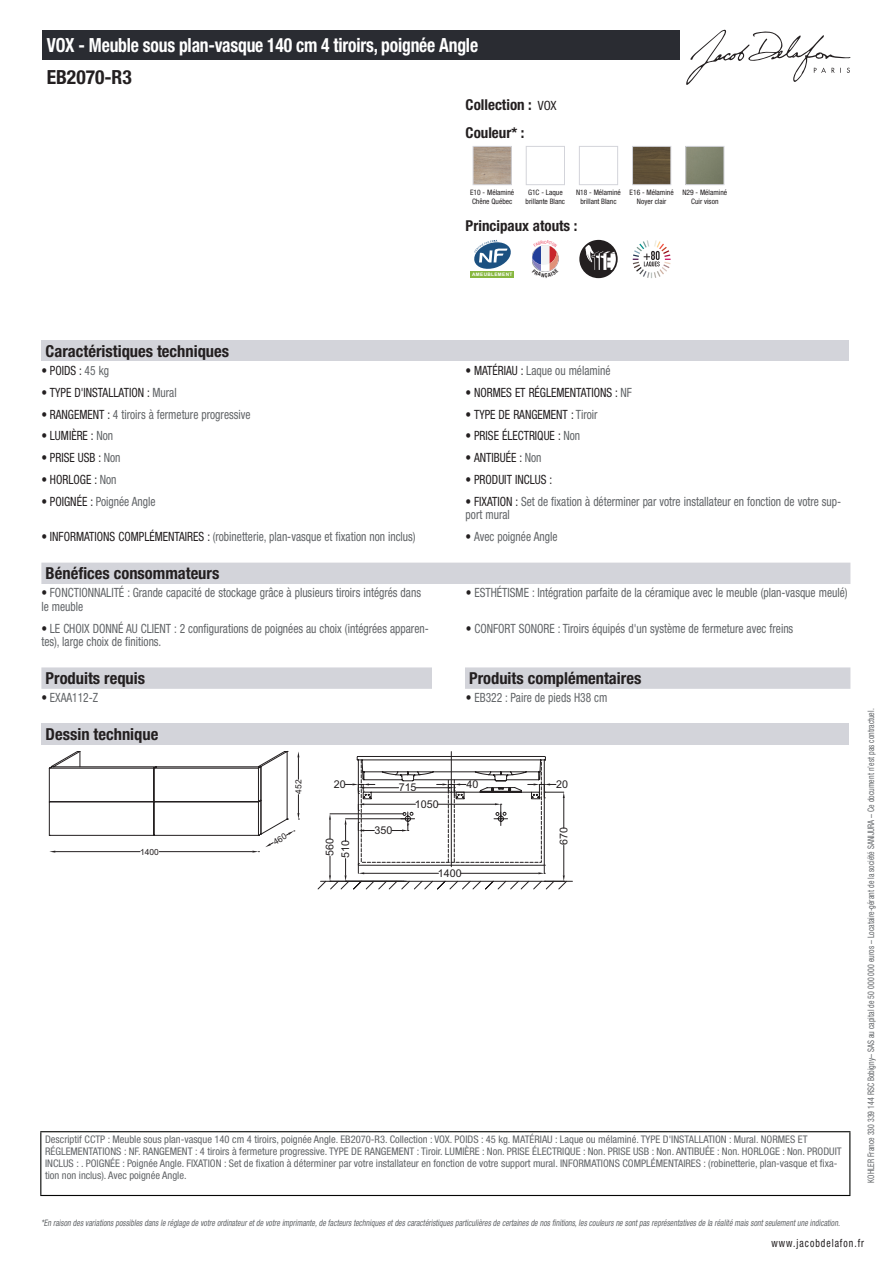
<style>
.page{position:relative;width:893px;height:1263px;background:#fff}
.page>*{position:absolute;margin:0;border:0;box-sizing:border-box;transform-origin:0 0}
.t1{font:700 condensed 19.5px "Helvetica Neue LT Std";letter-spacing:-.01em;color:#fff;scale:.9 1}
.t2{font:700 condensed 19.5px "Helvetica Neue LT Std";color:#231f20}
.t3{font:700 condensed 16.5px "Helvetica Neue LT Std";color:#231f20}
.t4{font:700 condensed 15px/27.8px "Helvetica Neue LT Std";color:#231f20}
.t5{font:condensed 12.75px/13.5px "Helvetica Neue LT Std";color:#626568;scale:.9 1}
.t6{font:condensed 12.75px "Helvetica Neue LT Std";color:#231f20;scale:.9 1}
.t7{font:condensed 11.25px "Helvetica Neue LT Std";letter-spacing:.1em;color:#231f20;scale:.87 1}
.t8{font:10.8px "Arial";color:#231f20}
.t9{font:condensed 10.5px/12px "Helvetica Neue LT Std";color:#626568}
.t10{font:italic condensed 9px "Helvetica Neue LT Std";color:#626568;scale:.87 1}
.t11{font:condensed 9px "Helvetica Neue LT Std";color:#626568;scale:.87 1}
.t12{font:8.4px "Arial";color:#231f20}
.t13{font:condensed 7.5px/9px "Helvetica Neue LT Std";color:#231f20;text-align:center}
.t14{font:700 4.65px "Arial";letter-spacing:.075em;color:#fff}
.s1{font-weight:400;font-size:12.75px}
.s2{color:#626568}
.s3{color:#231f20}
</style>
<div class="page">
<svg style="left:686px;top:30px;width:164px;height:55px"></svg>
<img style="left:475px;top:148px;width:35px;height:35px">
<div style="left:473px;top:146px;width:39px;height:39px;border:1px solid #d3d4da"></div>
<div style="left:526px;top:146px;width:39px;height:39px;border:1px solid #d3d4da"></div>
<div style="left:579px;top:146px;width:39px;height:39px;border:1px solid #d3d4da"></div>
<img style="left:634px;top:148px;width:35px;height:35px">
<div style="left:632px;top:146px;width:39px;height:39px;border:1px solid #d3d4da"></div>
<img style="left:687px;top:148px;width:35px;height:35px">
<div style="left:685px;top:146px;width:39px;height:39px;border:1px solid #d3d4da"></div>
<div style="left:470px;top:271px;width:44px;height:7px;background:#87b73f"></div>
<svg style="left:474px;top:240px;width:37px;height:29px"></svg>
<svg style="left:579px;top:240px;width:39px;height:38px"></svg>
<svg style="left:633px;top:240px;width:38px;height:38px"></svg>
<div style="left:41px;top:340px;width:808px;height:21px;background:#d3d4da"></div>
<div style="left:41px;top:563px;width:809px;height:21px;background:#d3d4da"></div>
<div style="left:41px;top:667px;width:809px;height:22px;background:#d3d4da"></div>
<div style="left:432px;top:667px;width:33px;height:22px;background:#fff"></div>
<div style="left:41px;top:723px;width:808px;height:22px;background:#d3d4da"></div>
<svg style="left:318px;top:751px;width:255px;height:138px"></svg>
<div style="left:43px;top:30px;width:637px;height:30px;background:#2a2c32"></div>
<hr style="left:40px;top:1131px;width:810px;height:1px;background:#040503">
<hr style="left:40px;top:1132px;width:1px;height:63px;background:#040503">
<hr style="left:849px;top:1132px;width:1px;height:63px;background:#040503">
<hr style="left:40px;top:1195px;width:810px;height:1px;background:#040503">
<svg style="left:532px;top:245px;width:26px;height:27px"></svg>
<svg style="left:49px;top:751px;width:250px;height:102px"></svg>
<h1 class="t1" style="left:47px;top:33px;width:481px">VOX - Meuble sous plan-vasque 140 cm 4 tiroirs, poignée Angle</h1>
<h1 class="t2" style="left:47px;top:65px;width:87px">EB2070-R3</h1>
<p class="t4" style="left:466px;top:90px;width:93px">Collection : <span class="s1">VOX<br></span>Couleur* :</p>
<p class="t13" style="left:470px;top:187px;width:46px;text-align:left">E10 - Mélaminé<br>Chêne Québec</p>
<p class="t13" style="left:526px;top:187px;width:41px">G1C - Laque brillante Blanc</p>
<p class="t13" style="left:576px;top:187px;width:46px">N18 - Mélaminé brillant Blanc</p>
<p class="t13" style="left:630px;top:187px;width:46px">E16 - Mélaminé<br>Noyer clair</p>
<p class="t13" style="left:682px;top:187px;width:46px">N29 - Mélaminé<br>Cuir vison</p>
<p class="t4" style="left:466px;top:212px;width:113px">Principaux atouts :</p>
<p class="t14" style="left:472px;top:272px;width:42px">AMEUBLEMENT</p>
<p class="t3" style="left:46px;top:341px;width:185px">Caractéristiques techniques</p>
<p class="t6" style="left:41px;top:363px;width:77px">• POIDS : <span class="s2">45 kg</span></p>
<p class="t5" style="left:466px;top:363px;width:163px"><span class="s3">• MATÉRIAU :</span> Laque ou mélaminé</p>
<p class="t6" style="left:41px;top:385px;width:152px">• TYPE D'INSTALLATION : <span class="s2">Mural</span></p>
<p class="t6" style="left:466px;top:385px;width:186px">• NORMES ET RÉGLEMENTATIONS : <span class="s2">NF</span></p>
<p class="t5" style="left:41px;top:407px;width:234px"><span class="s3">• RANGEMENT :</span> 4 tiroirs à fermeture progressive</p>
<p class="t6" style="left:466px;top:407px;width:148px">• TYPE DE RANGEMENT : <span class="s2">Tiroir</span></p>
<p class="t6" style="left:41px;top:428px;width:81px">• LUMIÈRE : <span class="s2">Non</span></p>
<p class="t6" style="left:466px;top:428px;width:129px">• PRISE ÉLECTRIQUE : <span class="s2">Non</span></p>
<p class="t6" style="left:41px;top:450px;width:90px">• PRISE USB : <span class="s2">Non</span></p>
<p class="t6" style="left:466px;top:450px;width:86px">• ANTIBUÉE : <span class="s2">Non</span></p>
<p class="t6" style="left:41px;top:472px;width:85px">• HORLOGE : <span class="s2">Non</span></p>
<p class="t6" style="left:466px;top:472px;width:98px">• PRODUIT INCLUS :</p>
<p class="t5" style="left:41px;top:495px;width:128px"><span class="s3">• POIGNÉE :</span> Poignée Angle</p>
<p class="t5" style="left:466px;top:495px;width:419px"><span class="s3">• FIXATION :</span> Set de fixation à déterminer par votre installateur en fonction de votre sup&shy;port mural</p>
<p class="t5" style="left:41px;top:530px;width:417px"><span class="s3">• INFORMATIONS COMPLÉMENTAIRES :</span> (robinetterie, plan-vasque et fixation non inclus)</p>
<p class="t5" style="left:466px;top:530px;width:104px"><span class="s3">•</span> Avec poignée Angle</p>
<p class="t3" style="left:46px;top:563px;width:175px">Bénéfices consommateurs</p>
<p class="t5" style="left:41px;top:586px;width:423px"><span class="s3">•</span> FONCTIONNALITÉ : Grande capacité de stockage grâce à plusieurs tiroirs intégrés dans le meuble</p>
<p class="t5" style="left:466px;top:586px;width:426px"><span class="s3">•</span> ESTHÉTISME : Intégration parfaite de la céramique avec le meuble (plan-vasque meulé)</p>
<p class="t5" style="left:41px;top:621px;width:432px"><span class="s3">•</span> LE CHOIX DONNÉ AU CLIENT : 2 configurations de poignées au choix (intégrées apparen&shy;tes), large choix de finitions.</p>
<p class="t5" style="left:466px;top:621px;width:365px"><span class="s3">•</span> CONFORT SONORE : Tiroirs équipés d'un système de fermeture avec freins</p>
<p class="t3" style="left:46px;top:668px;width:101px">Produits requis</p>
<p class="t3" style="left:469px;top:668px;width:174px">Produits complémentaires</p>
<p class="t5" style="left:41px;top:691px;width:64px"><span class="s3">•</span> EXAA112-Z</p>
<p class="t5" style="left:466px;top:691px;width:159px"><span class="s3">•</span> EB322 : Paire de pieds H38 cm</p>
<p class="t3" style="left:46px;top:724px;width:114px">Dessin technique</p>
<p class="t12" style="left:140px;top:846px;width:20px">1400</p>
<p class="t12" style="left:293px;top:794px;width:16px;rotate:-90deg">452</p>
<p class="t8" style="left:334px;top:777px;width:13px">20</p>
<p class="t8" style="left:466px;top:777px;width:13px">40</p>
<p class="t8" style="left:556px;top:777px;width:13px">20</p>
<p class="t8" style="left:399px;top:780px;width:19px">715</p>
<p class="t8" style="left:323px;top:856px;width:19px;rotate:-90deg">560</p>
<p class="t8" style="left:338px;top:858px;width:19px;rotate:-90deg">510</p>
<p class="t8" style="left:375px;top:823px;width:19px">350</p>
<p class="t8" style="left:415px;top:797px;width:25px">1050</p>
<p class="t8" style="left:438px;top:866px;width:25px">1400</p>
<p class="t8" style="left:556px;top:845px;width:19px;rotate:-90deg">670</p>
<p class="t9" style="left:45px;top:1134px;width:798px">Descriptif CCTP : Meuble sous plan-vasque 140 cm 4 tiroirs, poignée Angle. EB2070-R3. Collection : VOX. POIDS : 45 kg. MATÉRIAU : Laque ou mélaminé. TYPE D'INSTALLATION : Mural. NORMES ET RÉGLEMENTATIONS : NF. RANGEMENT : 4 tiroirs à fermeture progressive. TYPE DE RANGEMENT : Tiroir. LUMIÈRE : Non. PRISE ÉLECTRIQUE : Non. PRISE USB : Non. ANTIBUÉE : Non. HORLOGE : Non. PRODUIT INCLUS : . POIGNÉE : Poignée Angle. FIXATION : Set de fixation à déterminer par votre installateur en fonction de votre support mural. INFORMATIONS COMPLÉMENTAIRES : (robinetterie, plan-vasque et fixa&shy;tion non inclus). Avec poignée Angle.</p>
<p class="t11" style="left:866px;top:1183px;width:547px;rotate:-90deg">KOHLER France 330 339 144 RSC Bobigny– SAS au capital de 50 000 000 euros – Locataire-gérant de la société SANIJURA – Ce document n’est pas contractuel.</p>
<p class="t10" style="left:41px;top:1217px;width:922px">*En raison desvariationspossiblesdansle réglage de votre ordinateuretde votre imprimante,de facteurstechniquesetdescaractéristiquesparticulièresde certainesde nosfinitions,lescouleursne sontpasreprésentativesde la réalité maissontseulementune indication.</p>
<p class="t7" style="left:772px;top:1237px;width:108px">www.jacobdelafon.fr</p>
</div>
